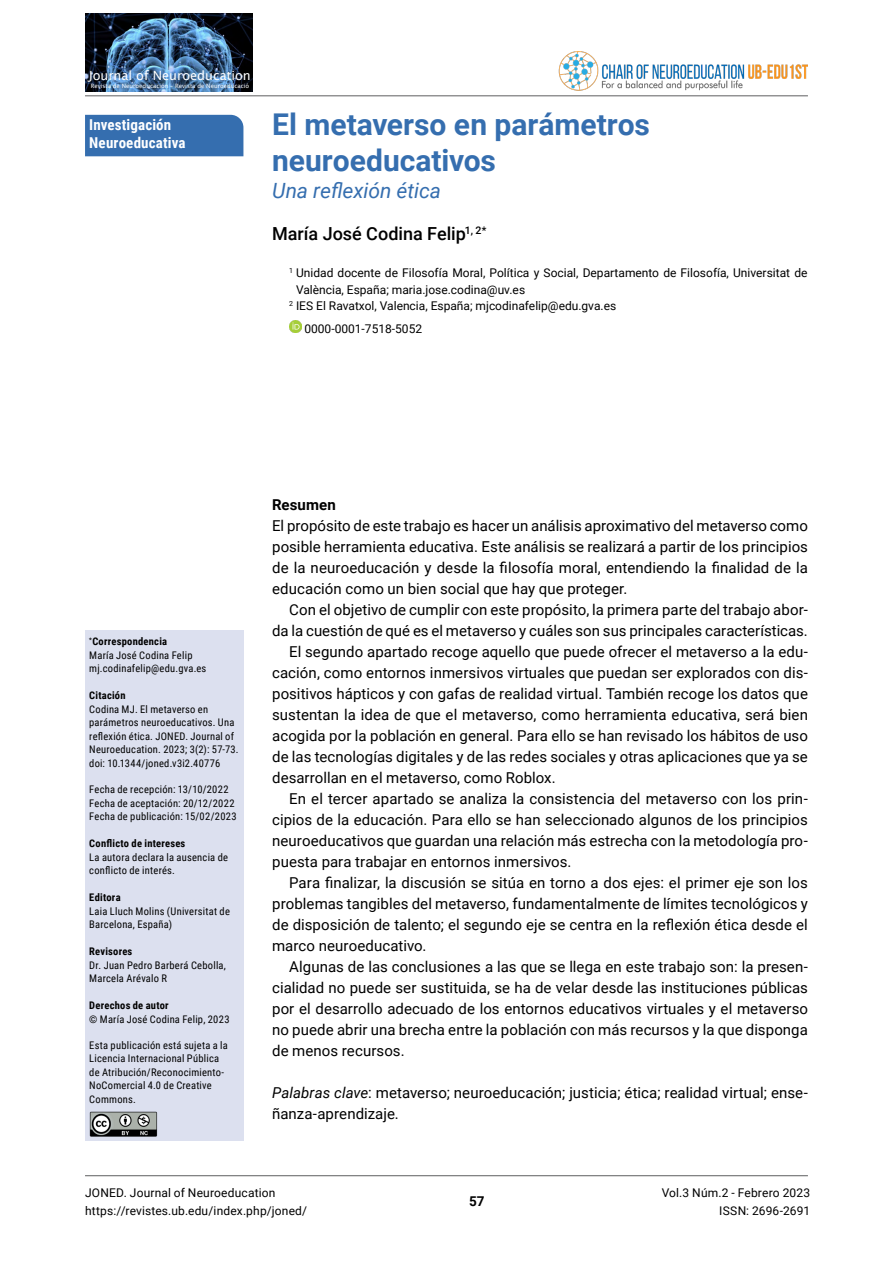
<style>
.page{position:relative;width:893px;height:1263px;background:#fff}
.page>*{position:absolute;margin:0;border:0;box-sizing:border-box;transform-origin:0 0}
.t1{font:700 30px/36px "Roboto";color:#356eaf}
.t2{font:italic 21px "Roboto";letter-spacing:-.005em;color:#356eaf}
.t3{font:500 18px "Roboto";color:#000}
.t4{font:15px/21px "Roboto";letter-spacing:.005em;color:#000;text-align:justify}
.t5{font:700 15px/18px "Roboto Condensed";letter-spacing:.01em;color:#fff}
.t6{font:700 15px "Roboto";letter-spacing:.005em;color:#000}
.t7{font:700 13.5px "Roboto";color:#000}
.t8{font:12.75px "Lucida Sans";color:#fff}
.t9{font:12px/18px "Roboto";color:#000}
.t10{font:10.5px/13.5px "Roboto Condensed";letter-spacing:.02em;color:#000}
.t11{font:700 10.5px "Roboto Condensed";letter-spacing:.02em;color:#000}
.t12{font:6px "Lucida Sans";color:#fff}
.s1{font-weight:700}
.s2{font-style:italic}
</style>
<div class="page">
<hr style="left:85px;top:1175px;width:723px;height:1px;background:#707172">
<hr style="left:85px;top:95px;width:723px;height:1px;background:#707172">
<svg style="left:289px;top:320px;width:12px;height:13px"></svg>
<img style="left:85px;top:14px;width:167px;height:78px">
<img style="left:558px;top:52px;width:250px;height:39px">
<div style="left:85px;top:630px;width:158px;height:511px;background:#dce0ef"></div>
<img style="left:89px;top:1112px;width:68px;height:24px">
<div style="left:85px;top:115px;width:158px;height:41px;background:#356eaf"></div>
<p class="t8" style="left:89px;top:68px;width:164px">Journal of Neuroeducation</p>
<p class="t12" style="left:91px;top:83px;width:160px">Revista de Neuroeducación – Revista de Neuroeducació</p>
<p class="t5" style="left:89px;top:115px;width:98px">Investigación<br>Neuroeducativa</p>
<h1 class="t1" style="left:272px;top:105px;width:379px">El metaverso en parámetros neuroeducativos</h1>
<h2 class="t2" style="left:272px;top:176px;width:170px">Una reflexión ética</h2>
<p class="t3" style="left:272px;top:221px;width:216px">María José Codina Felip<sup>1,</sup> <sup>2*</sup></p>
<p class="t9" style="left:289px;top:264px;width:520px"><sup>1</sup> Unidad docente de Filosofía Moral, Política y Social, Departamento de Filosofía, Universitat de</p>
<p class="t9" style="left:296px;top:280px;width:231px">València, España; maria.jose.codina@uv.es</p>
<p class="t9" style="left:289px;top:297px;width:329px"><sup>2</sup> IES El Ravatxol, Valencia, España; mjcodinafelip@edu.gva.es</p>
<p class="t9" style="left:304px;top:319px;width:119px">0000-0001-7518-5052</p>
<p class="t10" style="left:89px;top:634px;width:119px"><sup>*</sup><span class="s1">Correspondencia<br></span>María José Codina Felip mj.codinafelip@edu.gva.es</p>
<p class="t11" style="left:89px;top:688px;width:38px">Citación</p>
<p class="t10" style="left:89px;top:702px;width:151px">Codina MJ. El metaverso en parámetros neuroeducativos. Una reflexión ética. JONED. Journal of Neuroeducation. 2023; 3(2): 57-73. doi: 10.1344/joned.v3i2.40776</p>
<p class="t10" style="left:89px;top:782px;width:149px">Fecha de recepción: 13/10/2022<br>Fecha de aceptación: 20/12/2022<br>Fecha de publicación: 15/02/2023</p>
<p class="t11" style="left:89px;top:836px;width:98px">Conflicto de intereses</p>
<p class="t10" style="left:89px;top:850px;width:140px">La autora declara la ausencia de conflicto de interés.</p>
<p class="t11" style="left:89px;top:890px;width:33px">Editora</p>
<p class="t10" style="left:89px;top:904px;width:142px">Laia Lluch Molins (Universitat de<br>Barcelona, España)</p>
<p class="t11" style="left:89px;top:944px;width:45px">Revisores</p>
<p class="t10" style="left:89px;top:958px;width:138px">Dr. Juan Pedro Barberá Cebolla,<br>Marcela Arévalo R</p>
<p class="t11" style="left:89px;top:998px;width:81px">Derechos de autor</p>
<p class="t10" style="left:89px;top:1012px;width:142px">© María José Codina Felip, 2023</p>
<p class="t10" style="left:89px;top:1038px;width:140px">Esta publicación está sujeta a la<br>Licencia Internacional Pública de Atribución/Reconocimiento-<br>NoComercial 4.0 de Creative<br>Commons.</p>
<p class="t6" style="left:272px;top:494px;width:65px">Resumen</p>
<p class="t4" style="left:272px;top:514px;width:537px">El propósito de este trabajo es hacer un análisis aproximativo del metaverso como posible herramienta educativa. Este análisis se realizará a partir de los principios de la neuroeducación y desde la filosofía moral, entendiendo la finalidad de la educación como un bien social que hay que proteger.</p>
<p class="t4" style="left:289px;top:598px;width:520px">Con el objetivo de cumplir con este propósito, la primera parte del trabajo abor-</p>
<p class="t4" style="left:272px;top:619px;width:537px">da la cuestión de qué es el metaverso y cuáles son sus principales características.</p>
<p class="t4" style="left:289px;top:640px;width:520px">El segundo apartado recoge aquello que puede ofrecer el metaverso a la edu-</p>
<p class="t4" style="left:272px;top:661px;width:537px">cación, como entornos inmersivos virtuales que puedan ser explorados con dis-</p>
<p class="t4" style="left:272px;top:682px;width:537px">positivos hápticos y con gafas de realidad virtual. También recoge los datos que</p>
<p class="t4" style="left:272px;top:703px;width:537px">sustentan la idea de que el metaverso, como herramienta educativa, será bien</p>
<p class="t4" style="left:272px;top:724px;width:537px">acogida por la población en general. Para ello se han revisado los hábitos de uso</p>
<p class="t4" style="left:272px;top:745px;width:537px">de las tecnologías digitales y de las redes sociales y otras aplicaciones que ya se</p>
<p class="t4" style="left:272px;top:766px;width:285px">desarrollan en el metaverso, como Roblox.</p>
<p class="t4" style="left:289px;top:787px;width:520px">En el tercer apartado se analiza la consistencia del metaverso con los prin-</p>
<p class="t4" style="left:272px;top:808px;width:537px">cipios de la educación. Para ello se han seleccionado algunos de los principios</p>
<p class="t4" style="left:272px;top:829px;width:537px">neuroeducativos que guardan una relación más estrecha con la metodología pro-</p>
<p class="t4" style="left:272px;top:850px;width:301px">puesta para trabajar en entornos inmersivos.</p>
<p class="t4" style="left:289px;top:871px;width:520px">Para finalizar, la discusión se sitúa en torno a dos ejes: el primer eje son los</p>
<p class="t4" style="left:272px;top:892px;width:537px">problemas tangibles del metaverso, fundamentalmente de límites tecnológicos y</p>
<p class="t4" style="left:272px;top:913px;width:537px">de disposición de talento; el segundo eje se centra en la reflexión ética desde el</p>
<p class="t4" style="left:272px;top:934px;width:156px">marco neuroeducativo.</p>
<p class="t4" style="left:289px;top:955px;width:520px">Algunas de las conclusiones a las que se llega en este trabajo son: la presen-</p>
<p class="t4" style="left:272px;top:976px;width:537px">cialidad no puede ser sustituida, se ha de velar desde las instituciones públicas</p>
<p class="t4" style="left:272px;top:997px;width:537px">por el desarrollo adecuado de los entornos educativos virtuales y el metaverso</p>
<p class="t4" style="left:272px;top:1018px;width:537px">no puede abrir una brecha entre la población con más recursos y la que disponga</p>
<p class="t4" style="left:272px;top:1039px;width:134px">de menos recursos.</p>
<p class="t4" style="left:272px;top:1081px;width:537px"><span class="s2">Palabras clave</span>: metaverso; neuroeducación; justicia; ética; realidad virtual; ense&shy;ñanza-aprendizaje.</p>
<p class="t9" style="left:85px;top:1183px;width:224px">JONED. Journal of Neuroeducation https://revistes.ub.edu/index.php/joned/</p>
<p class="t9" style="left:662px;top:1183px;width:150px;text-align:right">Vol.3 Núm.2 - Febrero 2023<br>ISSN: 2696-2691</p>
<p class="t7" style="left:469px;top:1192px;width:17px">57</p>
</div>
